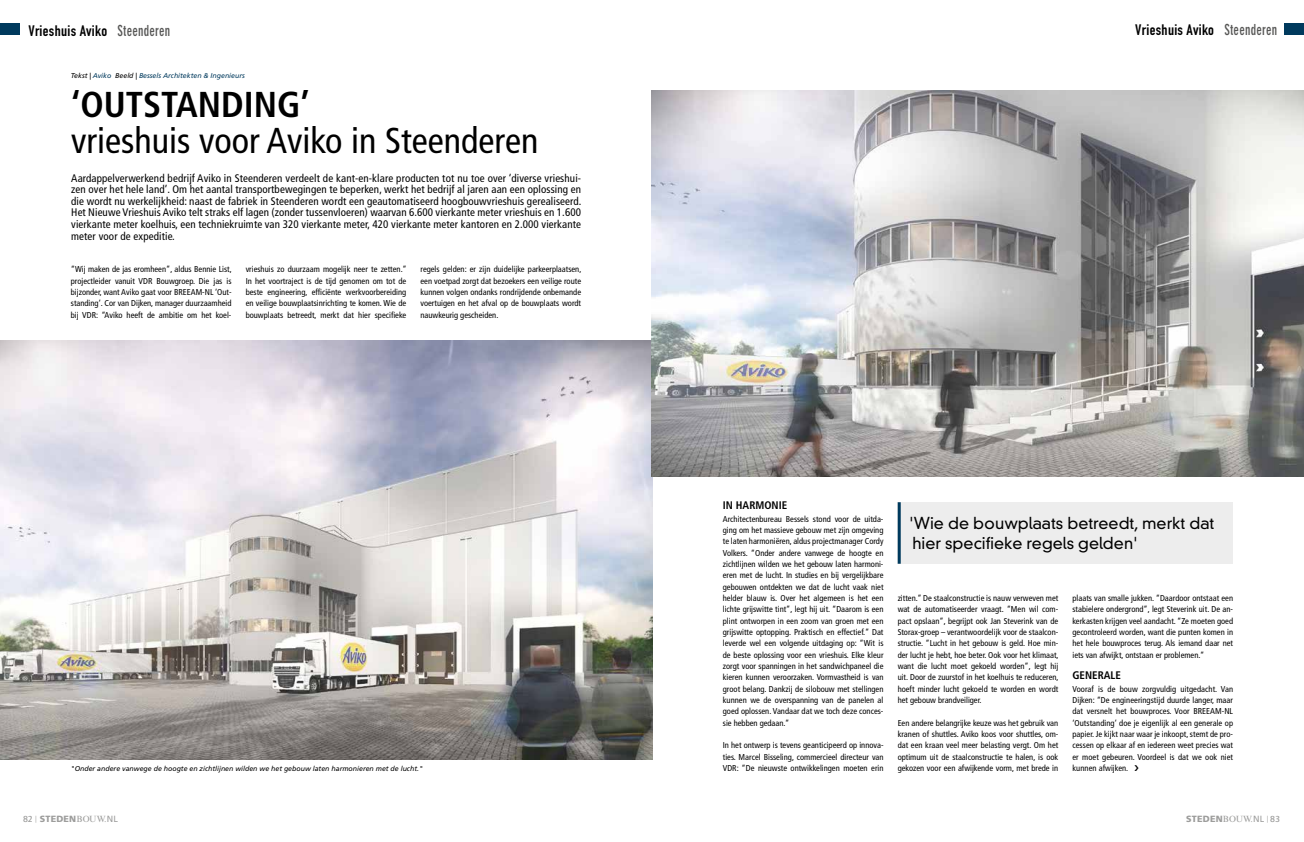
<style>
.page{position:relative;width:1304px;height:842px;background:#fff}
.page>*{position:absolute;margin:0;border:0;box-sizing:border-box;transform-origin:0 0}
.t1{font:condensed 36px "Frutiger LT Std";color:#000}
.t2{font:700 condensed 36px "Frutiger LT Std";color:#000}
.t3{font:300 16px/20px "DIN Neuzeit Grotesk Std";color:#000}
.t4{font:15px "DIN Engschrift Std";letter-spacing:.02em;color:#000;scale:1.04 1}
.t5{font:condensed 11px/11.6px "Frutiger LT Std";letter-spacing:.01em;color:#000;text-align:justify}
.t6{font:700 condensed 11px "Frutiger LT Std";color:#000}
.t7{font:900 9px "Frutiger LT Std";letter-spacing:.02em;color:#9d9d9c}
.t8{font:condensed 8.5px/11.3px "Frutiger LT Std";color:#000;text-align:justify}
.t9{font:italic 7px "Frutiger LT Std";color:#000}
.t10{font:italic 7px "Frutiger LT Std";color:#003a5d}
.s1{font-family:"DIN Neuzeit Grotesk Std";font-weight:700;font-stretch:condensed;color:#575756}
.s2{color:#000}
.s3{font-family:"Quay Sans ITC Std";font-weight:500}
.s4{font-family:"Quay Sans ITC Std";font-weight:400;font-size:7px}
.s5{font-family:"Times New Roman MT Std";font-weight:400}
.s6{font-weight:400}
</style>
<div class="page">
<div style="left:1284px;top:24px;width:20px;height:11px;background:#003a5d"></div>
<div style="left:0;top:24px;width:20px;height:11px;background:#003a5d"></div>
<img style="left:0;top:340px;width:652px;height:420px">
<img style="left:652px;top:91px;width:652px;height:385px">
<div style="left:898px;top:502px;width:335px;height:62px;background:#ededed"></div>
<hr style="left:898px;top:502px;width:3px;height:62px;background:#003a5d">
<h3 class="t4" style="left:28px;top:22px;width:138px">Vrieshuis Aviko <span class="s1">Steenderen</span></h3>
<h3 class="t4" style="left:1135px;top:21px;width:138px">Vrieshuis Aviko <span class="s1">Steenderen</span></h3>
<p class="t10" style="left:71px;top:72px;width:175px"><span class="s2">Tekst |</span> Aviko <span class="s2">Beeld |</span> Bessels Architekten &amp; Ingenieurs</p>
<h1 class="t2" style="left:71px;top:83px;width:240px">‘OUTSTANDING’</h1>
<h1 class="t1" style="left:71px;top:120px;width:469px">vrieshuis voor Aviko in Steenderen</h1>
<p class="t5" style="left:71px;top:172px;width:512px">Aardappelverwerkend bedrijf Aviko in Steenderen verdeelt de kant-en-klare producten tot nu toe over ‘diverse vrieshui&shy;zen over het hele land’. Om het aantal transportbewegingen te beperken, werkt het bedrijf al jaren aan een oplossing en die wordt nu werkelijkheid: naast de fabriek in Steenderen wordt een geautomatiseerd hoogbouwvrieshuis gerealiseerd.<br>Het Nieuwe Vrieshuis Aviko telt straks elf lagen (zonder tussenvloeren) waarvan 6.600 vierkante meter vrieshuis en 1.600 vierkante meter koelhuis, een techniekruimte van 320 vierkante meter, 420 vierkante meter kantoren en 2.000 vierkante meter voor de expeditie.</p>
<p class="t8" style="left:71px;top:264px;width:162px">“Wij maken de jas eromheen”, aldus Bennie List, projectleider vanuit VDR Bouwgroep. Die jas is bijzonder, want Aviko gaat voor BREEAM-NL ‘Out&shy;standing’. Cor van Dijken, manager duurzaamheid bij VDR: “Aviko heeft de ambitie om het koel-</p>
<p class="t8" style="left:246px;top:264px;width:162px">vrieshuis zo duurzaam mogelijk neer te zetten.” In het voortraject is de tijd genomen om tot de beste engineering, efficiënte werkvoorbereiding en veilige bouwplaatsinrichting te komen. Wie de bouwplaats betreedt, merkt dat hier specifieke</p>
<p class="t8" style="left:420px;top:264px;width:162px">regels gelden: er zijn duidelijke parkeerplaatsen, een voetpad zorgt dat bezoekers een veilige route kunnen volgen ondanks rondrijdende onbemande voertuigen en het afval op de bouwplaats wordt nauwkeurig gescheiden.</p>
<p class="t6" style="left:723px;top:499px;width:66px">IN HARMONIE</p>
<p class="t8" style="left:723px;top:513px;width:162px">Architectenbureau Bessels stond voor de uitda&shy;ging om het massieve gebouw met zijn omgeving te laten harmoniëren, aldus projectmanager Cordy Volkers. “Onder andere vanwege de hoogte en zichtlijnen wilden we het gebouw laten harmoni&shy;ëren met de lucht. In studies en bij vergelijkbare gebouwen ontdekten we dat de lucht vaak niet helder blauw is. Over het algemeen is het een lichte grijswitte tint”, legt hij uit. “Daarom is een plint ontworpen in een zoom van groen met een grijswitte optopping. Praktisch en effectief.” Dat leverde wel een volgende uitdaging op: “Wit is de beste oplossing voor een vrieshuis. Elke kleur zorgt voor spanningen in het sandwichpaneel die kieren kunnen veroorzaken. Vormvastheid is van groot belang. Dankzij de silobouw met stellingen kunnen we de overspanning van de panelen al goed oplossen. Vandaar dat we toch deze conces&shy;sie hebben gedaan.”</p>
<p class="t8" style="left:723px;top:740px;width:162px">In het ontwerp is tevens geanticipeerd op innova&shy;ties. Marcel Bisseling, commercieel directeur van VDR: “De nieuwste ontwikkelingen moeten erin</p>
<h2 class="t3" style="left:909px;top:513px;width:307px">'Wie de bouwplaats betreedt, merkt dat hier specifieke regels gelden'</h2>
<p class="t8" style="left:898px;top:592px;width:162px">zitten.” De staalconstructie is nauw verweven met wat de automatiseerder vraagt. “Men wil com&shy;pact opslaan”, begrijpt ook Jan Steverink van de Storax-groep – verantwoordelijk voor de staalcon&shy;structie. “Lucht in het gebouw is geld. Hoe min&shy;der lucht je hebt, hoe beter. Ook voor het klimaat, want die lucht moet gekoeld worden”, legt hij uit. Door de zuurstof in het koelhuis te reduceren, hoeft minder lucht gekoeld te worden en wordt het gebouw brandveiliger.</p>
<p class="t8" style="left:898px;top:717px;width:162px">Een andere belangrijke keuze was het gebruik van kranen of shuttles. Aviko koos voor shuttles, om&shy;dat een kraan veel meer belasting vergt. Om het optimum uit de staalconstructie te halen, is ook gekozen voor een afwijkende vorm, met brede in</p>
<p class="t8" style="left:1072px;top:592px;width:162px">plaats van smalle jukken. “Daardoor ontstaat een stabielere ondergrond”, legt Steverink uit. De an&shy;kerkasten krijgen veel aandacht. “Ze moeten goed gecontroleerd worden, want die punten komen in het hele bouwproces terug. Als iemand daar net iets van afwijkt, ontstaan er problemen.”</p>
<p class="t6" style="left:1072px;top:669px;width:50px">GENERALE</p>
<p class="t8" style="left:1072px;top:683px;width:162px">Vooraf is de bouw zorgvuldig uitgedacht. Van Dijken: “De engineeringstijd duurde langer, maar dat versnelt het bouwproces. Voor BREEAM-NL ‘Outstanding’ doe je eigenlijk al een generale op papier. Je kijkt naar waar je inkoopt, stemt de pro&shy;cessen op elkaar af en iedereen weet precies wat er moet gebeuren. Voordeel is dat we ook niet</p>
<p class="t9" style="left:71px;top:765px;width:354px">"Onder andere vanwege de hoogte en zichtlijnen wilden we het gebouw laten harmonieren met de lucht."</p>
<p class="t8" style="left:1072px;top:762px;width:57px">kunnen afwijken.</p>
<p class="t7" style="left:23px;top:813px;width:97px"><span class="s3">82</span> <span class="s4">|</span> STEDEN<span class="s5">BOUW.</span><span class="s6">NL</span></p>
<p class="t7" style="left:1186px;top:813px;width:95px">STEDEN<span class="s5">BOUW.</span><span class="s6">NL</span> <span class="s4">|</span> <span class="s3">83</span></p>
</div>
